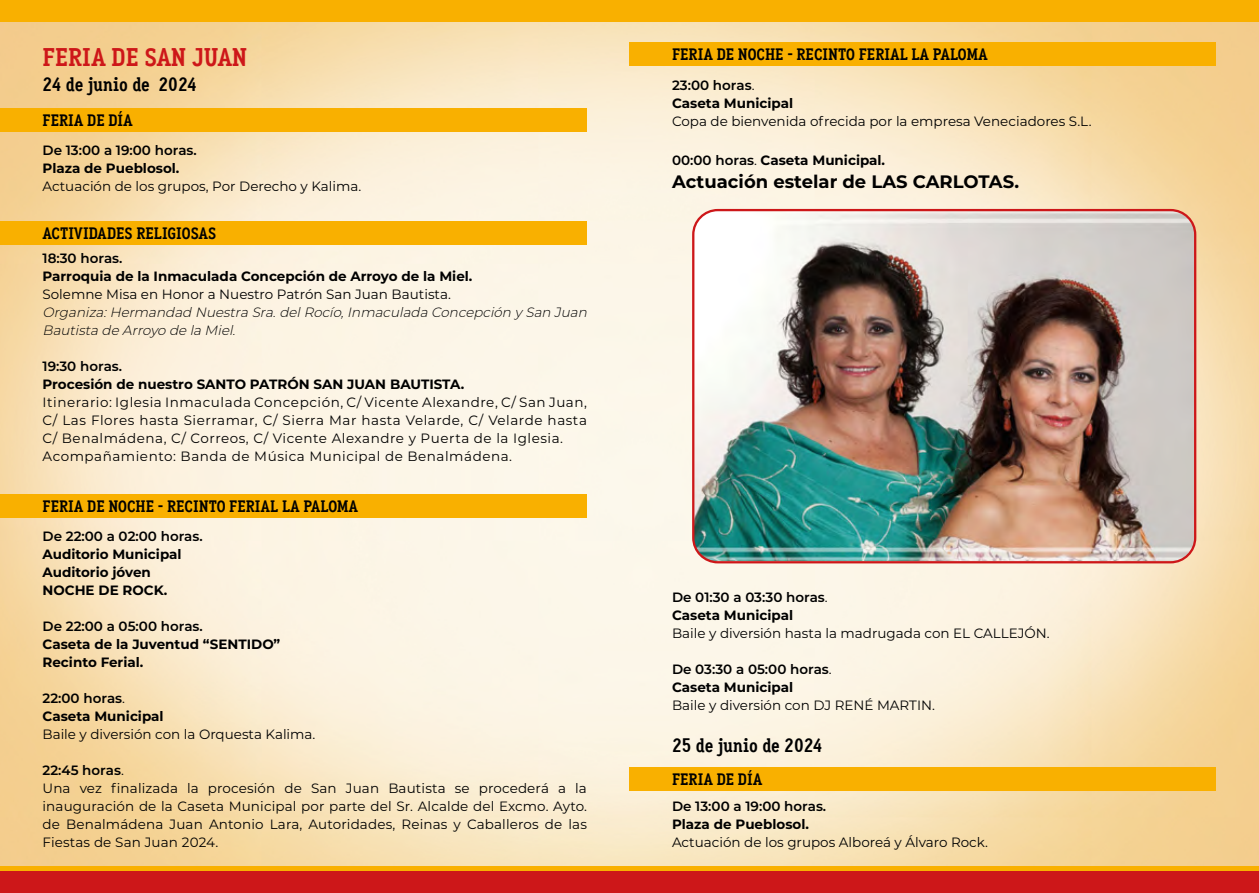
<style>
.page{position:relative;width:1259px;height:893px;background:#fff}
.page>*{position:absolute;margin:0;border:0;box-sizing:border-box;transform-origin:0 0}
.t1{font:700 25.5px "Aaux Office";color:#cd1719}
.t2{font:700 19.5px "Aaux Office";color:#000}
.t3{font:700 18px "Montserrat";color:#000}
.t4{font:700 16.5px "Aaux Office";color:#000}
.t5{font:13.5px/18px "Montserrat";letter-spacing:.01em;color:#000}
.t6{font:700 13.5px/18px "Montserrat";color:#000}
.t7{font:13.5px/18px "Montserrat";letter-spacing:.04em;color:#000}
.t8{font:600 13.5px/18px "Montserrat";color:#000}
.t9{font:italic 300 13.5px/18px "Montserrat";color:#000}
.s1{font-weight:600}
.s2{font-weight:400}
.s3{font-weight:700}
</style>
<div class="page">
<img style="left:0;top:22px;width:1259px;height:844px">
<div style="left:0;top:0;width:1259px;height:22px;background:#f9b000"></div>
<div style="left:0;top:866px;width:1259px;height:27px;background:#f9b000"></div>
<div style="left:0;top:871px;width:1259px;height:22px;background:#cd1719"></div>
<div style="left:0;top:221px;width:587px;height:24px;background:#f9b000"></div>
<div style="left:0;top:108px;width:587px;height:24px;background:#f9b000"></div>
<div style="left:0;top:494px;width:587px;height:24px;background:#f9b000"></div>
<div style="left:629px;top:43px;width:587px;height:23px;background:#f9b000"></div>
<img style="left:693px;top:210px;width:502px;height:351px">
<div style="left:692px;top:209px;width:504px;height:354px;border:2px solid #cd1719;border-radius:25px"></div>
<div style="left:629px;top:767px;width:587px;height:24px;background:#f9b000"></div>
<h1 class="t1" style="left:43px;top:43px;width:206px">FERIA DE SAN JUAN</h1>
<h2 class="t2" style="left:43px;top:73px;width:156px">24 de junio de 2024</h2>
<p class="t4" style="left:43px;top:111px;width:92px">FERIA DE DÍA</p>
<p class="t8" style="left:43px;top:140px;width:156px">De 13:00 a 19:00 horas.</p>
<p class="t6" style="left:43px;top:158px;width:138px">Plaza de Pueblosol.</p>
<p class="t5" style="left:43px;top:177px;width:320px">Actuación de los grupos, Por Derecho y Kalima.</p>
<p class="t4" style="left:43px;top:223px;width:176px">ACTIVIDADES RELIGIOSAS</p>
<p class="t8" style="left:43px;top:249px;width:81px">18:30 horas.</p>
<p class="t6" style="left:43px;top:267px;width:431px">Parroquia de la Inmaculada Concepción de Arroyo de la Miel.</p>
<p class="t5" style="left:43px;top:285px;width:410px">Solemne Misa en Honor a Nuestro Patrón San Juan Bautista.</p>
<p class="t9" style="left:43px;top:303px;width:549px">Organiza:Hermandad Nuestra Sra.delRocío,Inmaculada Concepción y San Juan<br>Bautista de Arroyo de la Miel.</p>
<p class="t8" style="left:43px;top:357px;width:81px">19:30 horas.</p>
<p class="t6" style="left:43px;top:375px;width:423px">Procesión de nuestro SANTO PATRÓN SAN JUAN BAUTISTA.</p>
<p class="t7" style="left:43px;top:393px;width:546px">Itinerario: Iglesia Inmaculada Concepción, C/ Vicente Alexandre, C/ San Juan, C/ Las Flores hasta Sierramar, C/ Sierra Mar hasta Velarde, C/ Velarde hasta C/ Benalmádena, C/ Correos, C/ Vicente Alexandre y Puerta de la Iglesia.<br>Acompañamiento: Banda de Música Municipal de Benalmádena.</p>
<p class="t4" style="left:43px;top:497px;width:317px">FERIA DE NOCHE - RECINTO FERIAL LA PALOMA</p>
<p class="t8" style="left:43px;top:526px;width:162px">De 22:00 a 02:00 horas.</p>
<p class="t6" style="left:43px;top:544px;width:141px">Auditorio Municipal<br>Auditorio jóven<br>NOCHE DE ROCK.</p>
<p class="t8" style="left:43px;top:616px;width:162px">De 22:00 a 05:00 horas.</p>
<p class="t6" style="left:43px;top:634px;width:239px">Caseta de la Juventud “SENTIDO”<br>Recinto Ferial.</p>
<p class="t6" style="left:43px;top:688px;width:123px"><span class="s1">22:00 horas</span><span class="s2">.<br></span>Caseta Municipal</p>
<p class="t5" style="left:43px;top:724px;width:274px">Baile y diversión con la Orquesta Kalima.</p>
<p class="t5" style="left:43px;top:760px;width:546px"><span class="s1">22:45 horas</span>.<br>Una vez finalizada la procesión de San Juan Bautista se procederá a la inauguración de la Caseta Municipal por parte del Sr. Alcalde del Excmo. Ayto. de Benalmádena Juan Antonio Lara, Autoridades, Reinas y Caballeros de las Fiestas de San Juan 2024.</p>
<p class="t4" style="left:672px;top:45px;width:317px">FERIA DE NOCHE - RECINTO FERIAL LA PALOMA</p>
<p class="t6" style="left:672px;top:76px;width:123px"><span class="s1">23:00 horas</span><span class="s2">.<br></span>Caseta Municipal</p>
<p class="t5" style="left:672px;top:112px;width:421px">Copa de bienvenida ofrecida por la empresa Veneciadores S.L.</p>
<p class="t6" style="left:672px;top:151px;width:215px"><span class="s1">00:00 horas</span><span class="s2">.</span> Caseta Municipal.</p>
<h3 class="t3" style="left:672px;top:168px;width:349px">Actuación estelar de LAS CARLOTAS.</h3>
<p class="t8" style="left:672px;top:587px;width:157px">De 01:30 a 03:30 horas<span class="s2">.<br></span><span class="s3">Caseta Municipal</span></p>
<p class="t5" style="left:672px;top:624px;width:379px">Baile y diversión hasta la madrugada con EL CALLEJÓN.</p>
<p class="t8" style="left:672px;top:659px;width:161px">De 03:30 a 05:00 horas<span class="s2">.<br></span><span class="s3">Caseta Municipal</span></p>
<p class="t5" style="left:672px;top:696px;width:264px">Baile y diversión con DJ RENÉ MARTIN.</p>
<h2 class="t2" style="left:672px;top:734px;width:152px">25 de junio de 2024</h2>
<p class="t4" style="left:672px;top:770px;width:92px">FERIA DE DÍA</p>
<p class="t8" style="left:672px;top:796px;width:156px">De 13:00 a 19:00 horas.</p>
<p class="t6" style="left:672px;top:814px;width:138px">Plaza de Pueblosol.</p>
<p class="t5" style="left:672px;top:832px;width:317px">Actuación de los grupos Alboreá y Álvaro Rock.</p>
</div>
